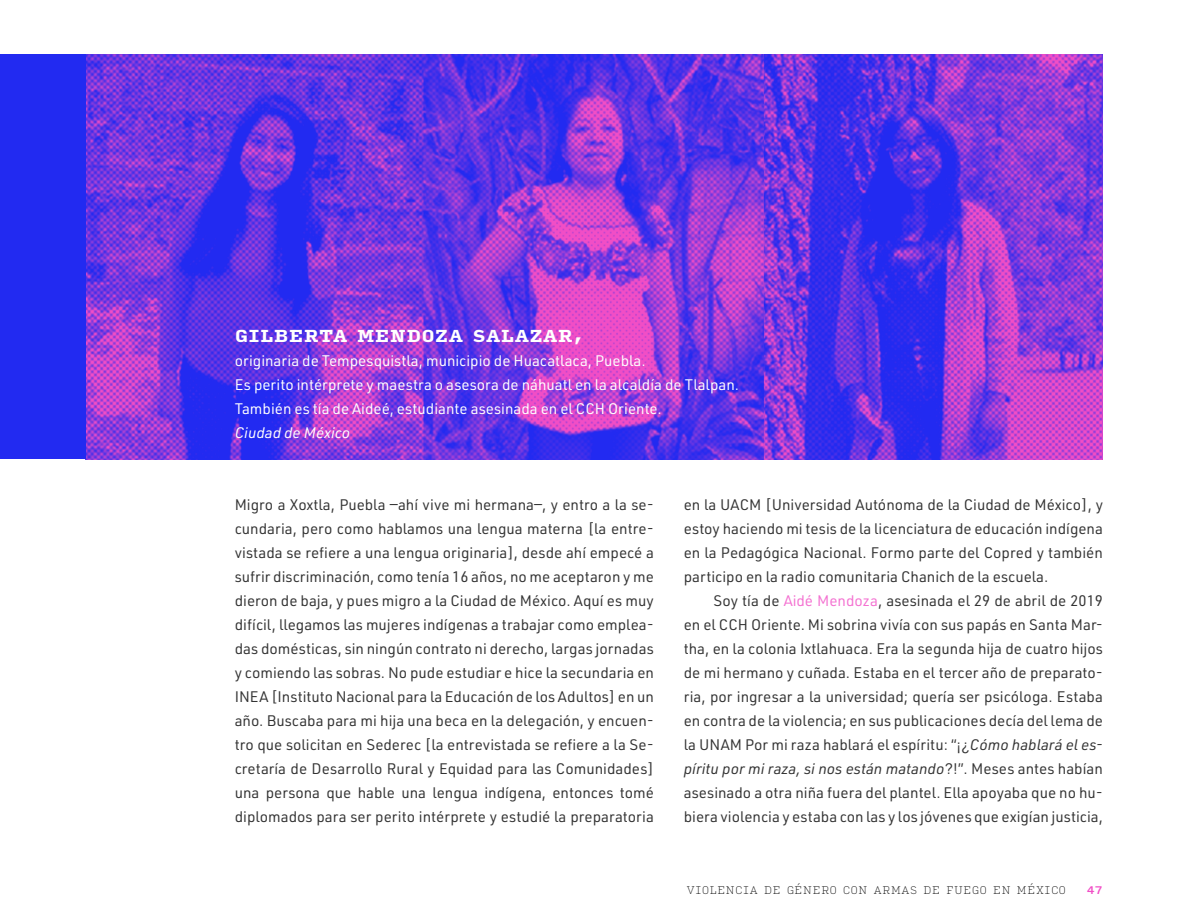
<style>
.page{position:relative;width:1188px;height:918px;background:#fff}
.page>*{position:absolute;margin:0;border:0;box-sizing:border-box;transform-origin:0 0}
.t1{font:900 16.5px "Input Serif";color:#fff}
.P1{font:15px/24px "URWDIN";color:#333;text-align:justify}
.p1_sangria{font:15px/24px "URWDIN";color:#333;text-align:justify}
.P1-2{font:15px "URWDIN";color:#fff}
.P1-3{font:italic 15px "URWDIN";color:#fff}
.t2{font:100 10.5px "Input Serif";color:#000}
.t3{font:500 10.5px "Input Serif";color:#f14ec6}
.s1{color:#f471d1}
.s2{font-style:italic}
</style>
<div class="page">
<img style="left:85px;top:54px;width:1018px;height:405px">
<div style="left:0;top:54px;width:85px;height:405px;background:#222af1"></div>
<p class="t1" style="left:235px;top:321px;width:350px">GILBERTA MENDOZA SALAZAR,</p>
<p class="P1-2" style="left:235px;top:351px;width:412px">originaria de Tempesquistla, municipio de Huacatlaca, Puebla.</p>
<p class="P1-2" style="left:235px;top:375px;width:506px">Es perito intérprete y maestra o asesora de náhuatl en la alcaldía de Tlalpan.</p>
<p class="P1-2" style="left:235px;top:399px;width:429px">También es tía de Aideé, estudiante asesinada en el CCH Oriente.</p>
<p class="P1-3" style="left:235px;top:423px;width:117px">Ciudad de México</p>
<p class="P1" style="left:235px;top:492px;width:421px">Migro a Xoxtla, Puebla —ahí vive mi hermana—, y entro a la se&shy;cundaria, pero como hablamos una lengua materna [la entre&shy;vistada se refiere a una lengua originaria], desde ahí empecé a sufrir discriminación, como tenía 16 años, no me aceptaron y me dieron de baja, y pues migro a la Ciudad de México. Aquí es muy difícil, llegamos las mujeres indígenas a trabajar como emplea&shy;das domésticas, sin ningún contrato ni derecho, largas jornadas y comiendo las sobras. No pude estudiar e hice la secundaria en INEA [Instituto Nacional para la Educación de los Adultos] en un año. Buscaba para mi hija una beca en la delegación, y encuen&shy;tro que solicitan en Sederec [la entrevistada se refiere a la Se&shy;cretaría de Desarrollo Rural y Equidad para las Comunidades] una persona que hable una lengua indígena, entonces tomé diplomados para ser perito intérprete y estudié la preparatoria</p>
<p class="P1" style="left:684px;top:492px;width:421px">en la UACM [Universidad Autónoma de la Ciudad de México], y estoy haciendo mi tesis de la licenciatura de educación indígena en la Pedagógica Nacional. Formo parte del Copred y también participo en la radio comunitaria Chanich de la escuela.</p>
<p class="p1_sangria" style="left:684px;top:588px;width:421px;text-indent:30px">Soy tía de <span class="s1">Aidé Mendoza</span>, asesinada el 29 de abril de 2019 en el CCH Oriente. Mi sobrina vivía con sus papás en Santa Mar&shy;tha, en la colonia Ixtlahuaca. Era la segunda hija de cuatro hijos de mi hermano y cuñada. Estaba en el tercer año de preparato&shy;ria, por ingresar a la universidad; quería ser psicóloga. Estaba en contra de la violencia; en sus publicaciones decía del lema de la UNAM Por mi raza hablará el espíritu: “¡¿<span class="s2">Cómo hablará el es&shy;píritu por mi raza, si nos están matando</span>?!”. Meses antes habían asesinado a otra niña fuera del plantel. Ella apoyaba que no hu&shy;biera violencia y estaba con las y los jóvenes que exigían justicia,</p>
<p class="t2" style="left:686px;top:881px;width:381px">VIOLENCIA DE GÉNERO CON ARMAS DE FUEGO EN MÉXICO</p>
<p class="t3" style="left:1086px;top:881px;width:18px">47</p>
</div>
